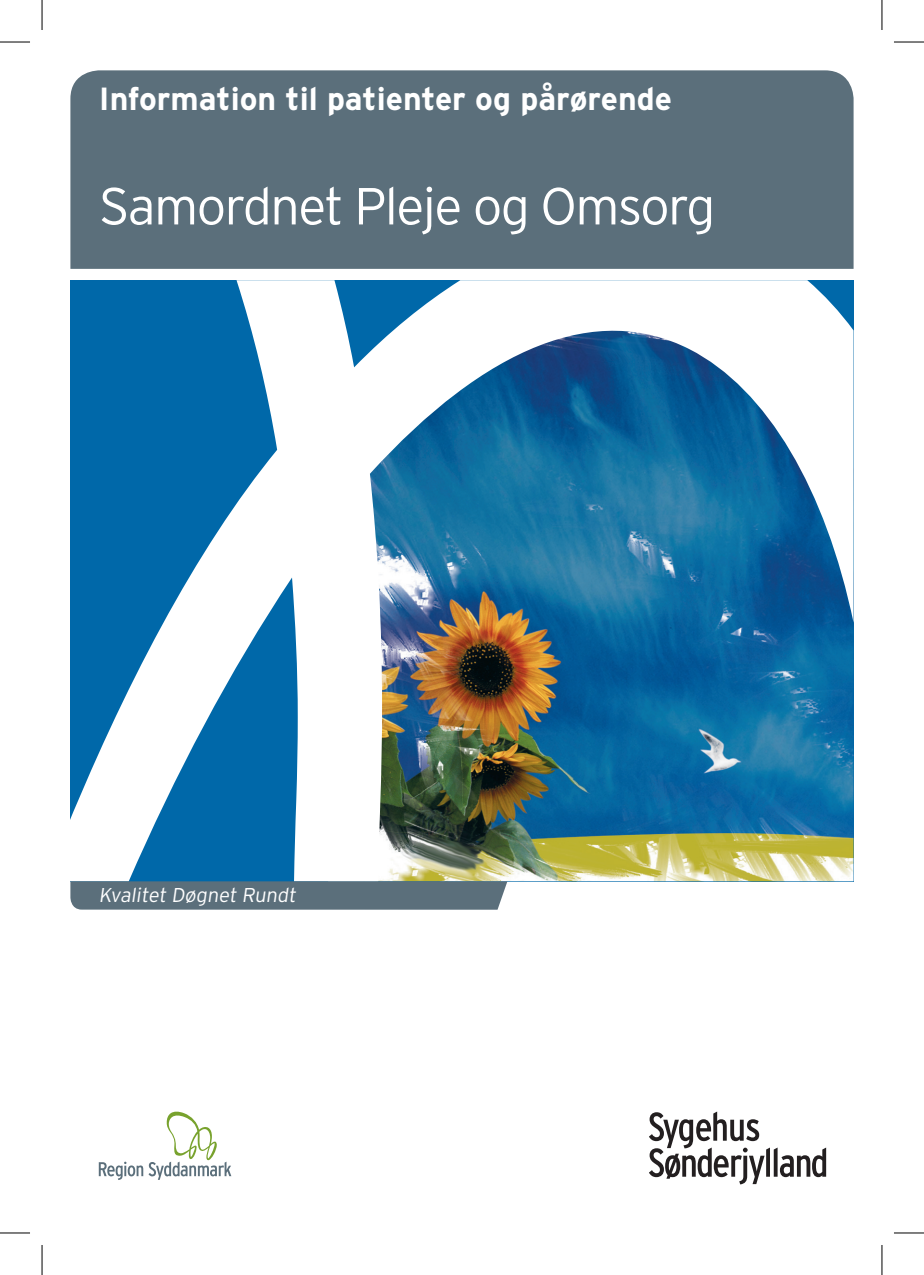
<style>
.page{position:relative;width:924px;height:1275px;background:#fff}
.page>*{position:absolute;margin:0;border:0;box-sizing:border-box;transform-origin:0 0}
.t1{font:300 52px "Interstate";letter-spacing:-.03em;color:#fff}
.t2{font:700 32px "Interstate";color:#fff}
.t3{font:300 20px "Interstate";color:#fff}
</style>
<div class="page">
<svg style="left:99px;top:1111px;width:132px;height:69px"></svg>
<svg style="left:649px;top:1111px;width:176px;height:73px"></svg>
<svg style="left:70px;top:280px;width:783px;height:601px"></svg>
<div style="left:70px;top:881px;width:437px;height:28px;background:#5b6f7b"></div>
<div style="left:70px;top:70px;width:783px;height:199px;background:#5b6f7b"></div>
<hr style="left:0;top:42px;width:30px;height:1px;background:#000">
<hr style="left:893px;top:42px;width:30px;height:1px;background:#000">
<hr style="left:0;top:1232px;width:30px;height:1px;background:#000">
<hr style="left:893px;top:1232px;width:30px;height:1px;background:#000">
<hr style="left:42px;top:0;width:1px;height:30px;background:#000">
<hr style="left:42px;top:1245px;width:1px;height:30px;background:#000">
<hr style="left:881px;top:0;width:1px;height:30px;background:#000">
<hr style="left:881px;top:1245px;width:1px;height:30px;background:#000">
<p class="t2" style="left:99px;top:81px;width:574px">Information til patienter og pårørende</p>
<h1 class="t1" style="left:99px;top:177px;width:617px">Samordnet Pleje og Omsorg</h1>
<p class="t3" style="left:99px;top:883px;width:202px">Kvalitet Døgnet Rundt</p>
</div>
